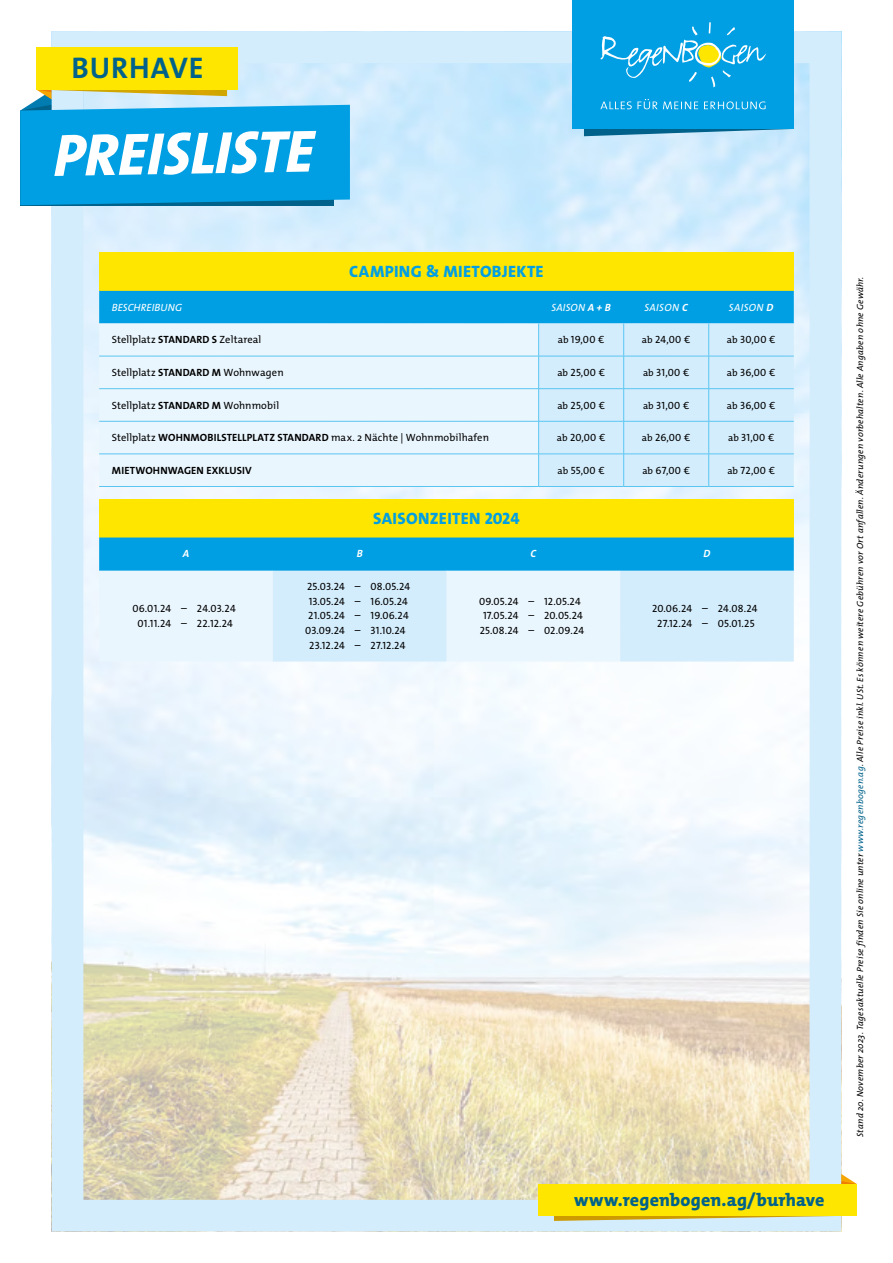
<style>
.page{position:relative;width:893px;height:1263px;background:#fff}
.page>*{position:absolute;margin:0;border:0;box-sizing:border-box;transform-origin:0 0}
.t1{font:italic 800 60px "The Mix Os F";color:#fff}
.t2{font:700 30px "The Mix Os F";letter-spacing:.03em;color:#00628b}
.t3{font:800 18px "The Mix Os F";letter-spacing:.01em;color:#00628b}
.t4{font:800 16.5px "The Mix Os F";letter-spacing:.02em;color:#009fe3}
.t5{font:10.5px/14.7px "The Mix Os F";letter-spacing:.01em;color:#000;text-align:center}
.t6{font:italic 10.5px "The Mix Os F";letter-spacing:.015em;color:#fff}
.t7{font:700 10.5px "The Mix Os F";letter-spacing:.015em;color:#000}
.t8{font:italic 700 10.5px "The Mix Os F";color:#fff}
.t9{font:italic 9px "The Mix Os F";letter-spacing:.02em;color:#000}
.s1{font-weight:700}
.s2{font-size:9.75px}
.s3{color:#00628b}
</style>
<div class="page">
<img style="left:85px;top:65px;width:723px;height:1133px">
<div style="left:52px;top:32px;width:789px;height:1199px;border:32px solid #d4edfc"></div>
<svg style="left:20px;top:50px;width:330px;height:155px;background:#37b0e2"></svg>
<div style="left:36px;top:47px;width:201px;height:42px;background:#ffe600"></div>
<div style="left:99px;top:499px;width:695px;height:38px;background:#ffe600"></div>
<div style="left:99px;top:537px;width:695px;height:33px;background:#009fe3"></div>
<div style="left:99px;top:571px;width:174px;height:90px;background:#eaf6fe"></div>
<svg style="left:273px;top:571px;width:521px;height:90px;background:#dbf0fc"></svg>
<hr style="left:99px;top:570px;width:174px;height:1px;background:#009fe3">
<hr style="left:273px;top:570px;width:173px;height:1px;background:#009fe3">
<hr style="left:446px;top:570px;width:174px;height:1px;background:#009fe3">
<hr style="left:620px;top:570px;width:174px;height:1px;background:#009fe3">
<svg style="left:554px;top:1163px;width:303px;height:58px;background:#e1d7ad"></svg>
<div style="left:538px;top:1184px;width:319px;height:31px;background:#ffe600"></div>
<div style="left:99px;top:253px;width:695px;height:38px;background:#ffe600"></div>
<svg style="left:99px;top:291px;width:695px;height:195px;background:#bae4f8"></svg>
<hr style="left:538px;top:323px;width:1px;height:33px;background:#5bc5f2">
<hr style="left:623px;top:323px;width:1px;height:33px;background:#5bc5f2">
<hr style="left:708px;top:323px;width:1px;height:33px;background:#5bc5f2">
<hr style="left:99px;top:356px;width:440px;height:1px;background:#5bc5f2">
<hr style="left:539px;top:356px;width:85px;height:1px;background:#5bc5f2">
<hr style="left:538px;top:356px;width:1px;height:32px;background:#5bc5f2">
<hr style="left:624px;top:356px;width:85px;height:1px;background:#5bc5f2">
<hr style="left:623px;top:356px;width:1px;height:32px;background:#5bc5f2">
<hr style="left:709px;top:356px;width:85px;height:1px;background:#5bc5f2">
<hr style="left:708px;top:356px;width:1px;height:32px;background:#5bc5f2">
<hr style="left:99px;top:388px;width:440px;height:1px;background:#5bc5f2">
<hr style="left:539px;top:388px;width:85px;height:1px;background:#5bc5f2">
<hr style="left:538px;top:389px;width:1px;height:32px;background:#5bc5f2">
<hr style="left:624px;top:388px;width:85px;height:1px;background:#5bc5f2">
<hr style="left:623px;top:389px;width:1px;height:32px;background:#5bc5f2">
<hr style="left:709px;top:388px;width:85px;height:1px;background:#5bc5f2">
<hr style="left:708px;top:389px;width:1px;height:32px;background:#5bc5f2">
<hr style="left:99px;top:421px;width:440px;height:1px;background:#5bc5f2">
<hr style="left:539px;top:421px;width:85px;height:1px;background:#5bc5f2">
<hr style="left:538px;top:421px;width:1px;height:33px;background:#5bc5f2">
<hr style="left:624px;top:421px;width:85px;height:1px;background:#5bc5f2">
<hr style="left:623px;top:421px;width:1px;height:33px;background:#5bc5f2">
<hr style="left:709px;top:421px;width:85px;height:1px;background:#5bc5f2">
<hr style="left:708px;top:421px;width:1px;height:33px;background:#5bc5f2">
<hr style="left:99px;top:454px;width:440px;height:1px;background:#5bc5f2">
<hr style="left:539px;top:454px;width:85px;height:1px;background:#5bc5f2">
<hr style="left:538px;top:454px;width:1px;height:32px;background:#5bc5f2">
<hr style="left:624px;top:454px;width:85px;height:1px;background:#5bc5f2">
<hr style="left:623px;top:454px;width:1px;height:32px;background:#5bc5f2">
<hr style="left:709px;top:454px;width:85px;height:1px;background:#5bc5f2">
<hr style="left:708px;top:454px;width:1px;height:32px;background:#5bc5f2">
<hr style="left:99px;top:486px;width:440px;height:1px;background:#5bc5f2">
<hr style="left:539px;top:486px;width:85px;height:1px;background:#5bc5f2">
<hr style="left:624px;top:486px;width:85px;height:1px;background:#5bc5f2">
<hr style="left:709px;top:486px;width:85px;height:1px;background:#5bc5f2">
<div style="left:573px;top:0;width:221px;height:129px;background:#009fe3"></div>
<svg style="left:584px;top:99px;width:210px;height:37px"></svg>
<svg style="left:600px;top:22px;width:166px;height:65px"></svg>
<h2 class="t2" style="left:71px;top:49px;width:134px">BURHAVE</h2>
<h1 class="t1" style="left:52px;top:117px;width:262px;rotate:-1deg">PREISLISTE</h1>
<h3 class="t4" style="left:349px;top:261px;width:196px">CAMPING &amp; MIETOBJEKTE</h3>
<p class="t6" style="left:112px;top:300px;width:72px">BESCHREIBUNG</p>
<p class="t6" style="left:551px;top:300px;width:61px">SAISON <span class="s1">A + B</span></p>
<p class="t6" style="left:644px;top:300px;width:45px">SAISON <span class="s1">C</span></p>
<p class="t6" style="left:729px;top:300px;width:46px">SAISON <span class="s1">D</span></p>
<p class="t5" style="left:112px;top:332px;width:151px">Stellplatz <span class="s1">STANDARD S</span> Zeltareal</p>
<p class="t5" style="left:558px;top:332px;width:48px"><span class="s2">ab</span> 19,00 €</p>
<p class="t5" style="left:642px;top:332px;width:50px"><span class="s2">ab</span> 24,00 €</p>
<p class="t5" style="left:727px;top:332px;width:50px"><span class="s2">ab</span> 30,00 €</p>
<p class="t5" style="left:112px;top:365px;width:173px">Stellplatz <span class="s1">STANDARD M</span> Wohnwagen</p>
<p class="t5" style="left:557px;top:365px;width:49px"><span class="s2">ab</span> 25,00 €</p>
<p class="t5" style="left:643px;top:365px;width:48px"><span class="s2">ab</span> 31,00 €</p>
<p class="t5" style="left:727px;top:365px;width:50px"><span class="s2">ab</span> 36,00 €</p>
<p class="t5" style="left:112px;top:398px;width:169px">Stellplatz <span class="s1">STANDARD M</span> Wohnmobil</p>
<p class="t5" style="left:557px;top:398px;width:49px"><span class="s2">ab</span> 25,00 €</p>
<p class="t5" style="left:643px;top:398px;width:48px"><span class="s2">ab</span> 31,00 €</p>
<p class="t5" style="left:727px;top:398px;width:50px"><span class="s2">ab</span> 36,00 €</p>
<p class="t5" style="left:112px;top:430px;width:379px">Stellplatz <span class="s1">WOHNMOBILSTELLPLATZ STANDARD</span> max. 2 Nächte | Wohnmobilhafen</p>
<p class="t5" style="left:557px;top:430px;width:50px"><span class="s2">ab</span> 20,00 €</p>
<p class="t5" style="left:642px;top:430px;width:50px"><span class="s2">ab</span> 26,00 €</p>
<p class="t5" style="left:728px;top:430px;width:48px"><span class="s2">ab</span> 31,00 €</p>
<p class="t7" style="left:112px;top:463px;width:141px">MIETWOHNWAGEN EXKLUSIV</p>
<p class="t5" style="left:558px;top:463px;width:49px"><span class="s2">ab</span> 55,00 €</p>
<p class="t5" style="left:642px;top:463px;width:49px"><span class="s2">ab</span> 67,00 €</p>
<p class="t5" style="left:727px;top:463px;width:49px"><span class="s2">ab</span> 72,00 €</p>
<h3 class="t4" style="left:373px;top:508px;width:148px">SAISONZEITEN 2024</h3>
<p class="t8" style="left:183px;top:547px;width:8px">A</p>
<p class="t8" style="left:357px;top:547px;width:7px">B</p>
<p class="t8" style="left:530px;top:547px;width:7px">C</p>
<p class="t8" style="left:703px;top:547px;width:8px">D</p>
<p class="t5" style="left:133px;top:601px;width:105px">06.01.24 – 24.03.24<br>01.11.24 – 22.12.24</p>
<p class="t5" style="left:305px;top:579px;width:106px">25.03.24 – 08.05.24<br>13.05.24 – 16.05.24<br>21.05.24 – 19.06.24<br>03.09.24 – 31.10.24<br>23.12.24 – 27.12.24</p>
<p class="t5" style="left:479px;top:594px;width:107px">09.05.24 – 12.05.24<br>17.05.24 – 20.05.24<br>25.08.24 – 02.09.24</p>
<p class="t5" style="left:652px;top:601px;width:107px">20.06.24 – 24.08.24<br>27.12.24 – 05.01.25</p>
<h3 class="t3" style="left:574px;top:1188px;width:252px">www.regenbogen.ag/burhave</h3>
<p class="t9" style="left:854px;top:1137px;width:862px;rotate:-90deg">Stand 20. November 2023. Tagesaktuelle Preise finden Sie online unter <span class="s3">www.regenbogen.ag</span>. Alle Preise inkl. USt. Es können weitere Gebühren vor Ort anfallen. Änderungen vorbehalten. Alle Angaben ohne Gewähr.</p>
</div>
